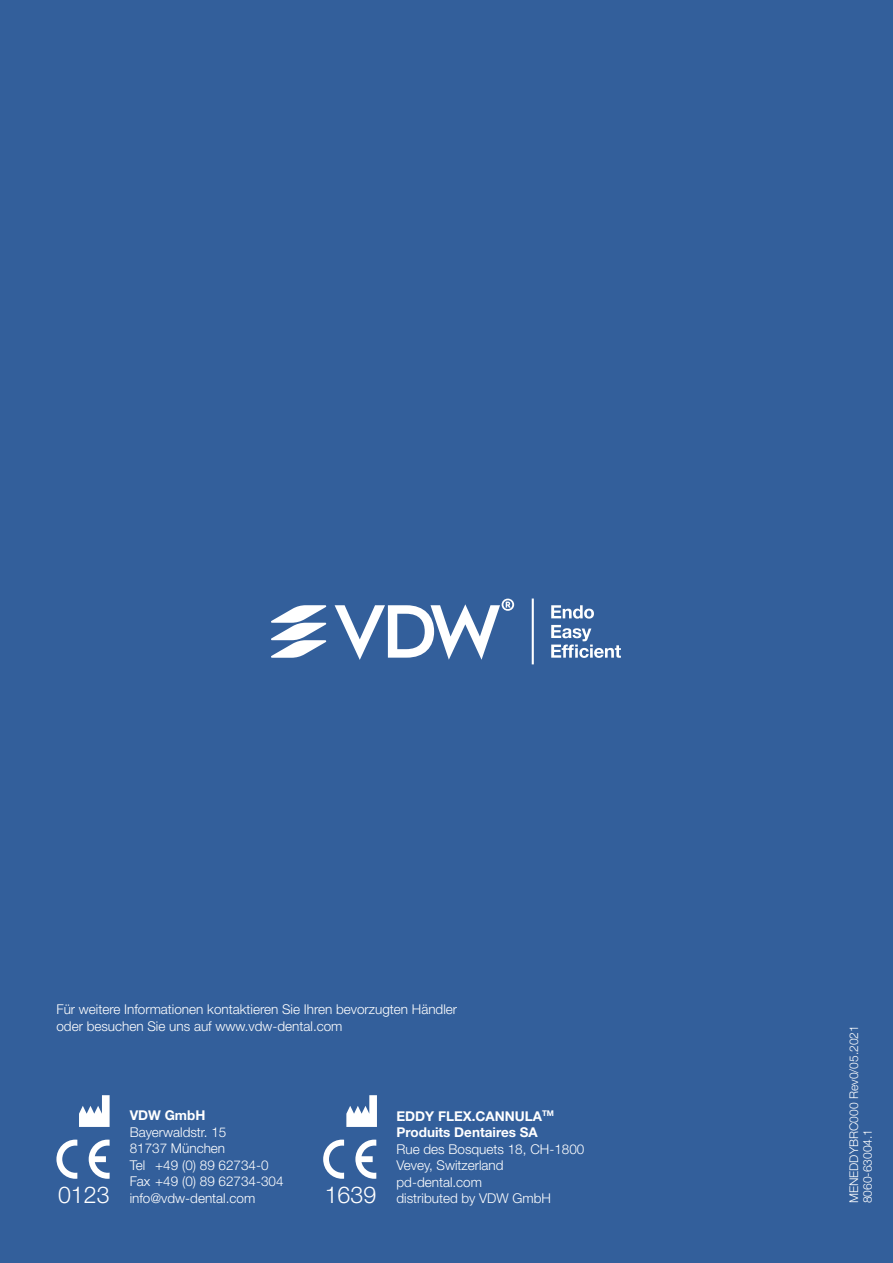
<style>
.page{position:relative;width:893px;height:1263px;background:#335f9b}
.page>*{position:absolute;margin:0;border:0;box-sizing:border-box;transform-origin:0 0}
.t1{font:300 23.25px "Helvetica Neue LT Std";color:#fff}
.t2{font:300 13.5px/16.5px "Helvetica Neue LT Std";color:#fff}
.t3{font:700 13.5px/16.5px "Helvetica Neue LT Std";color:#fff}
.t4{font:300 12px/13.5px "Helvetica Neue LT Std";color:#fff}
.s1{font-size:23.25px}
</style>
<div class="page">
<svg style="left:79px;top:1095px;width:31px;height:32px"></svg>
<svg style="left:346px;top:1095px;width:31px;height:32px"></svg>
<svg style="left:551px;top:605px;width:43px;height:14px"></svg>
<svg style="left:551px;top:625px;width:70px;height:33px"></svg>
<hr style="left:532px;top:598px;width:2px;height:66px;background:#fff">
<svg style="left:271px;top:605px;width:56px;height:53px"></svg>
<svg style="left:335px;top:599px;width:179px;height:61px"></svg>
<svg style="left:56px;top:1139px;width:21px;height:40px"></svg>
<svg style="left:89px;top:1139px;width:21px;height:40px"></svg>
<svg style="left:323px;top:1139px;width:21px;height:40px"></svg>
<svg style="left:355px;top:1139px;width:21px;height:40px"></svg>
<p class="t2" style="left:56px;top:1001px;width:402px">Für weitere Informationen kontaktieren Sie Ihren bevorzugten Händler oder besuchen Sie uns auf www.vdw-dental.com</p>
<p class="t3" style="left:130px;top:1107px;width:77px">VDW GmbH</p>
<p class="t2" style="left:130px;top:1123px;width:98px">Bayerwaldstr. 15</p>
<p class="t2" style="left:130px;top:1140px;width:97px">81737 München</p>
<p class="t2" style="left:130px;top:1156px;width:140px">Tel +49 (0) 89 62734-0</p>
<p class="t2" style="left:130px;top:1173px;width:155px">Fax +49 (0) 89 62734-304</p>
<p class="t2" style="left:58px;top:1189px;width:199px"><span class="s1">0123</span> info@vdw-dental.com</p>
<h1 class="t1" style="left:325px;top:1180px;width:53px">1639</h1>
<p class="t3" style="left:396px;top:1107px;width:159px">EDDY FLEX.CANNULA<sup>TM<br></sup>Produits Dentaires SA</p>
<p class="t2" style="left:396px;top:1140px;width:189px">Rue des Bosquets 18, CH-1800<br>Vevey, Switzerland pd-dental.com<br>distributed by VDW GmbH</p>
<p class="t4" style="left:847px;top:1203px;width:180px;rotate:-90deg">MENEDDYBRC000 Rev0/05.2021<br>8060-63004.1</p>
</div>
